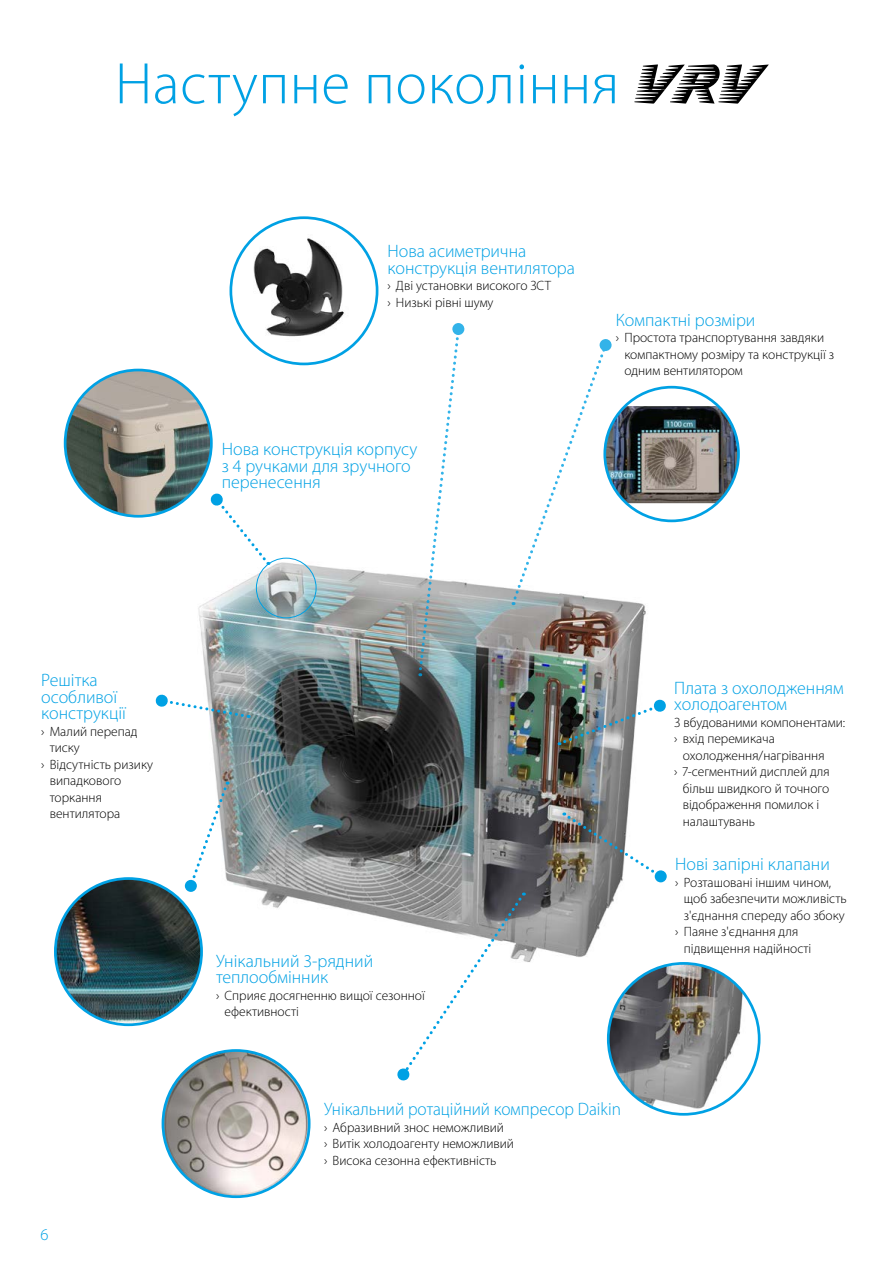
<style>
.page{position:relative;width:893px;height:1263px;background:#fff}
.page>*{position:absolute;margin:0;border:0;box-sizing:border-box;transform-origin:0 0}
.t1{font:300 58.95px "Myriad Pro";letter-spacing:.01em;color:#00a1e4}
.t2{font:300 18px/16.5px "Myriad Pro";color:#00a1e4}
.t3{font:300 18px "Myriad Pro";color:#00a1e4;scale:.96 1}
.t4{font:300 16.5px "Myriad Pro";color:#00a1e4}
.t5{font:300 13.5px/16.5px "Myriad Pro";color:#000}
</style>
<div class="page">
<img style="left:175px;top:557px;width:471px;height:406px">
<img style="left:55px;top:878px;width:147px;height:147px;border-radius:73px">
<div style="left:54px;top:877px;width:149px;height:149px;border:3px solid #00a1e4;border-radius:50%"></div>
<img style="left:231px;top:218px;width:146px;height:146px;border-radius:73px">
<div style="left:229px;top:216px;width:149px;height:149px;border:3px solid #00a1e4;border-radius:50%"></div>
<svg style="left:188px;top:782px;width:41px;height:105px"></svg>
<div style="left:185px;top:880px;width:12px;height:12px;background:#00a1e4;border-radius:50%"></div>
<img style="left:564px;top:812px;width:90px;height:67px">
<div style="left:654px;top:870px;width:13px;height:12px;background:#00a1e4;border-radius:50%"></div>
<img style="left:559px;top:699px;width:107px;height:46px">
<svg style="left:397px;top:892px;width:127px;height:189px"></svg>
<svg style="left:210px;top:493px;width:59px;height:72px"></svg>
<svg style="left:417px;top:331px;width:44px;height:345px"></svg>
<svg style="left:452px;top:323px;width:13px;height:12px"></svg>
<div style="left:256px;top:558px;width:61px;height:60px;border:1px solid #00a1e4;border-radius:50%"></div>
<img style="left:65px;top:370px;width:146px;height:146px;border-radius:73px">
<div style="left:64px;top:369px;width:149px;height:149px;border:3px solid #00a1e4;border-radius:50%"></div>
<svg style="left:511px;top:350px;width:97px;height:255px"></svg>
<svg style="left:599px;top:339px;width:13px;height:12px"></svg>
<img style="left:608px;top:963px;width:151px;height:151px;border-radius:75px">
<div style="left:607px;top:962px;width:153px;height:154px;border:3px solid #00a1e4;border-radius:50%"></div>
<img style="left:163px;top:1050px;width:146px;height:147px;border-radius:73px">
<div style="left:162px;top:1049px;width:149px;height:149px;border:3px solid #00a1e4;border-radius:50%"></div>
<svg style="left:634px;top:64px;width:135px;height:40px"></svg>
<img style="left:605px;top:406px;width:133px;height:97px">
<div style="left:603px;top:386px;width:137px;height:136px;border:3px solid #00a1e4;border-radius:50%"></div>
<svg style="left:155px;top:694px;width:94px;height:25px"></svg>
<h1 class="t1" style="left:115px;top:51px;width:506px">Наступне покоління</h1>
<h2 class="t2" style="left:387px;top:243px;width:189px">Нова асиметрична конструкція вентилятора</h2>
<p class="t5" style="left:387px;top:277px;width:165px">› Дві установки високого ЗСТ › Низькі рівні шуму</p>
<h2 class="t2" style="left:222px;top:441px;width:197px">Нова конструкція корпусу з 4 ручками для зручного перенесення</h2>
<h2 class="t2" style="left:616px;top:312px;width:141px">Компактні розміри</h2>
<p class="t5" style="left:624px;top:329px;width:211px;text-indent:-9px">› Простота транспортування завдяки компактному розміру та конструкції з одним вентилятором</p>
<h2 class="t2" style="left:41px;top:672px;width:86px">Решітка особливої конструкції</h2>
<p class="t5" style="left:41px;top:723px;width:98px">› Малий перепад</p>
<p class="t5" style="left:50px;top:739px;width:32px">тиску</p>
<p class="t5" style="left:41px;top:756px;width:113px">› Відсутність ризику</p>
<p class="t5" style="left:50px;top:772px;width:73px">випадкового</p>
<p class="t5" style="left:50px;top:789px;width:54px">торкання</p>
<p class="t5" style="left:50px;top:805px;width:72px">вентилятора</p>
<p class="t4" style="left:40px;top:1225px;width:10px">6</p>
<h2 class="t2" style="left:216px;top:953px;width:159px">Унікальний 3-рядний теплообмінник</h2>
<p class="t5" style="left:225px;top:987px;width:202px;text-indent:-9px">› Сприяє досягненню вищої сезонної ефективності</p>
<h2 class="t3" style="left:324px;top:1099px;width:311px">Унікальний ротаційний компресор Daikin</h2>
<p class="t5" style="left:324px;top:1119px;width:192px">› Абразивний знос неможливий<br>› Витік холодоагенту неможливий › Висока сезонна ефективність</p>
<h2 class="t2" style="left:674px;top:680px;width:171px">Плата з охолодженням холодоагентом</h2>
<p class="t5" style="left:674px;top:714px;width:172px">З вбудованими компонентами:</p>
<p class="t5" style="left:674px;top:731px;width:102px">› вхід перемикача</p>
<p class="t5" style="left:683px;top:747px;width:143px">охолодження/нагрівання</p>
<p class="t5" style="left:674px;top:764px;width:157px">› 7-сегментний дисплей для</p>
<p class="t5" style="left:683px;top:780px;width:148px">більш швидкого й точного</p>
<p class="t5" style="left:683px;top:797px;width:138px">відображення помилок і</p>
<p class="t5" style="left:683px;top:813px;width:74px">налаштувань</p>
<h2 class="t2" style="left:675px;top:856px;width:156px">Нові запірні клапани</h2>
<p class="t5" style="left:675px;top:874px;width:157px">› Розташовані іншим чином,</p>
<p class="t5" style="left:684px;top:891px;width:164px">щоб забезпечити можливість</p>
<p class="t5" style="left:684px;top:907px;width:162px">з'єднання спереду або збоку</p>
<p class="t5" style="left:675px;top:924px;width:124px">› Паяне з'єднання для</p>
<p class="t5" style="left:684px;top:940px;width:129px">підвищення надійності</p>
</div>
